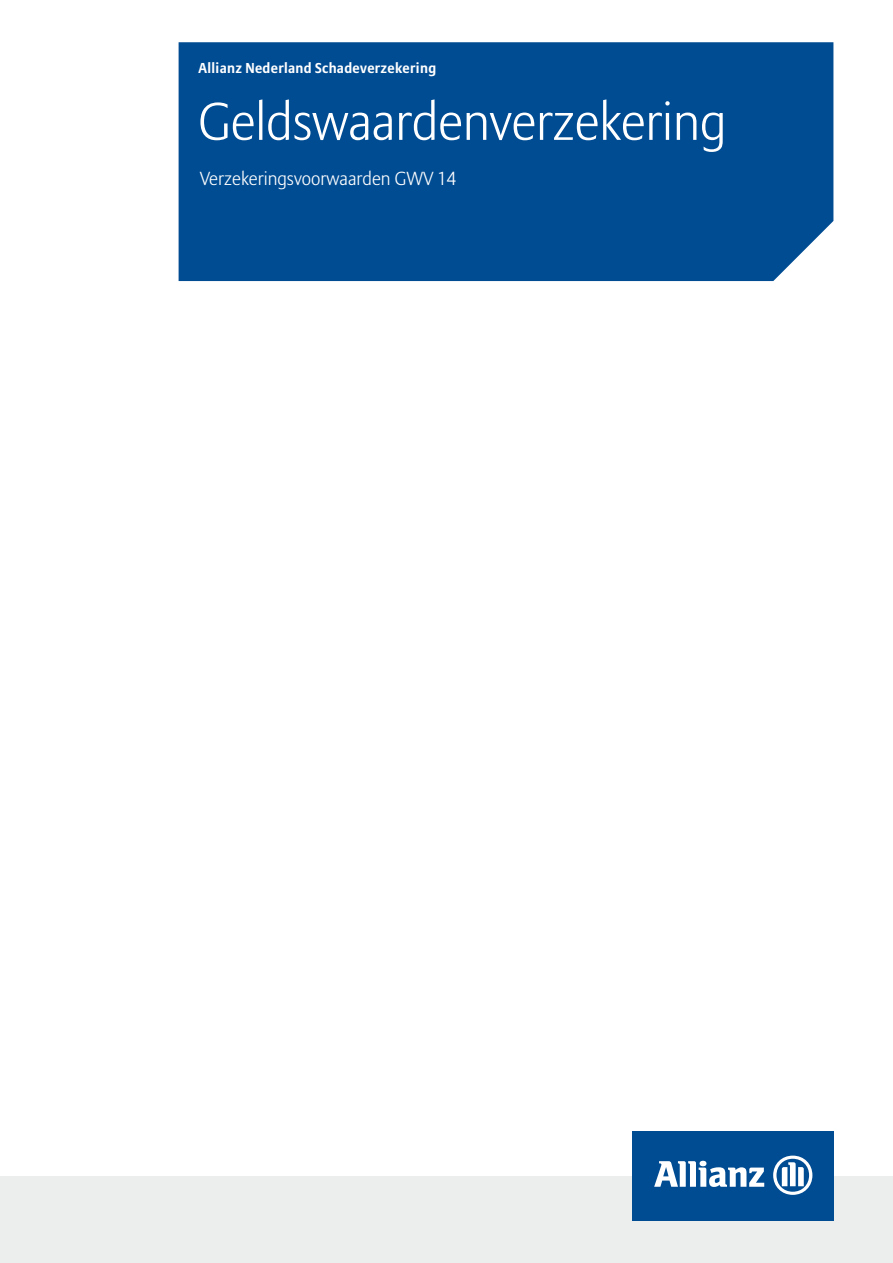
<style>
.page{position:relative;width:893px;height:1263px;background:#fff}
.page>*{position:absolute;margin:0;border:0;box-sizing:border-box;transform-origin:0 0}
.t1{font:300 52.5px "Allianz Sans";letter-spacing:-.005em;color:#fff}
.t2{font:300 18.75px "Allianz Sans";color:#fff}
.t3{font:700 14.25px "Allianz Sans";letter-spacing:.025em;color:#fff}
</style>
<div class="page">
<div style="left:179px;top:42px;width:654px;height:239px;background:#004c93"></div>
<div style="left:0;top:1176px;width:893px;height:87px;background:#eceded"></div>
<div style="left:632px;top:1131px;width:202px;height:90px;background:#004c93"></div>
<svg style="left:654px;top:1161px;width:110px;height:26px"></svg>
<svg style="left:773px;top:1155px;width:39px;height:40px"></svg>
<p class="t3" style="left:198px;top:59px;width:239px">Allianz Nederland Schadeverzekering</p>
<h1 class="t1" style="left:198px;top:90px;width:530px">Geldswaardenverzekering</h1>
<h2 class="t2" style="left:200px;top:167px;width:258px">Verzekeringsvoorwaarden GWV 14</h2>
</div>
